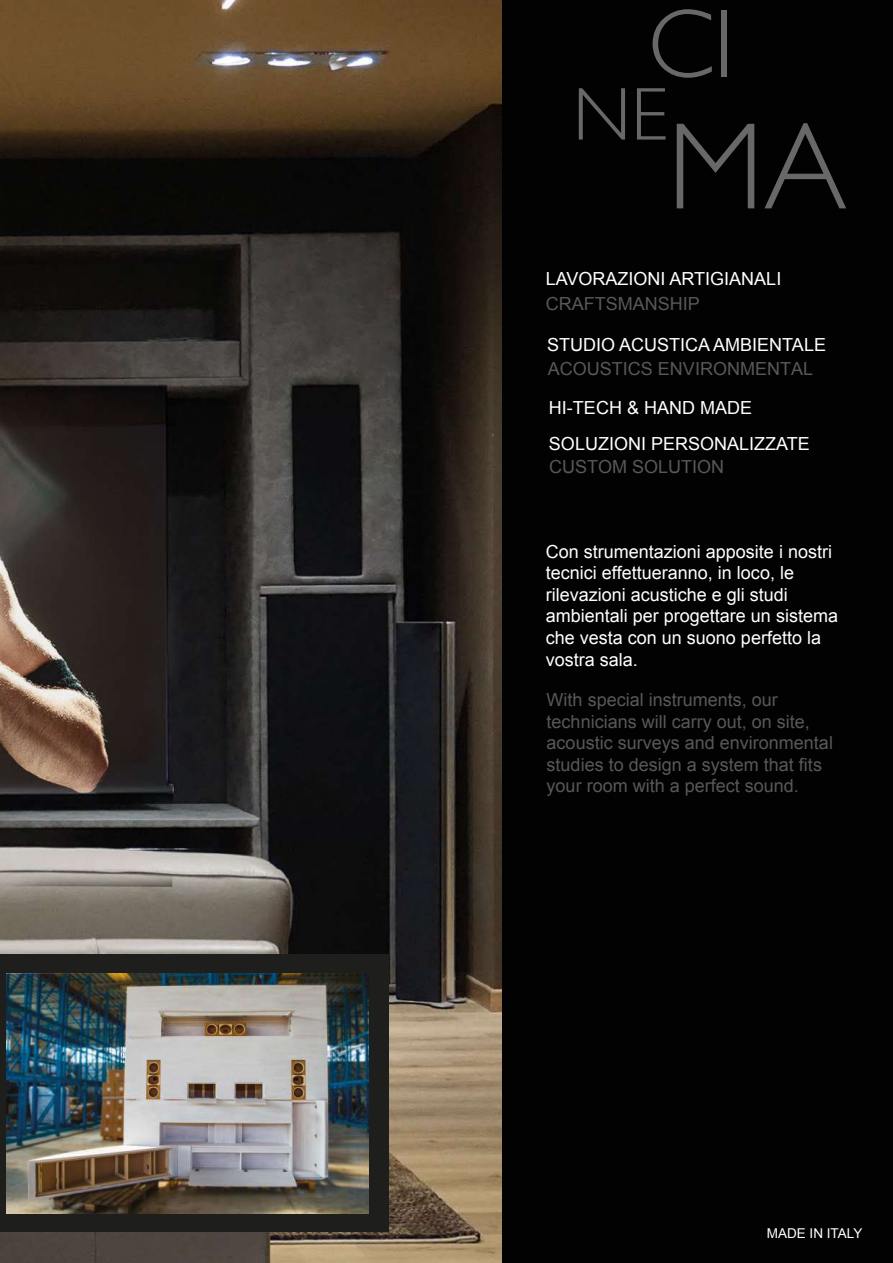
<style>
.page{position:relative;width:893px;height:1263px;background:#fff}
.page>*{position:absolute;margin:0;border:0;box-sizing:border-box;transform-origin:0 0}
.t1{font:300 124.05px "Gill Sans";color:#686868}
.t2{font:300 97.95px "Gill Sans";color:#686868}
.t3{font:300 75.3px "Gill Sans";color:#686868}
.t4{font:18px/21.6px "Arial";color:#fff}
.t5{font:18px/21.6px "Arial";color:#585857}
.t6{font:13.5px "Arial";color:#fff}
</style>
<div class="page">
<img style="left:0;top:0;width:502px;height:1263px">
<div style="left:502px;top:0;width:391px;height:1263px;background:#020203"></div>
<div style="left:0;top:954px;width:389px;height:278px;background:#1e1e1c"></div>
<img style="left:7px;top:974px;width:361px;height:240px">
<h2 class="t2" style="left:648px;top:-32px;width:88px">CI</h2>
<h3 class="t3" style="left:573px;top:56px;width:96px">NE</h3>
<h1 class="t1" style="left:667px;top:70px;width:181px">MA</h1>
<p class="t4" style="left:546px;top:268px;width:237px">LAVORAZIONI ARTIGIANALI</p>
<p class="t5" style="left:546px;top:293px;width:156px">CRAFTSMANSHIP</p>
<p class="t4" style="left:547px;top:334px;width:281px">STUDIO ACUSTICA AMBIENTALE</p>
<p class="t5" style="left:548px;top:358px;width:267px">ACOUSTICS ENVIRONMENTAL</p>
<p class="t4" style="left:549px;top:389px;width:262px;line-height:36.8px">HI-TECH &amp; HAND MADE<br>SOLUZIONI PERSONALIZZATE</p>
<p class="t5" style="left:549px;top:456px;width:177px">CUSTOM SOLUTION</p>
<p class="t4" style="left:546px;top:541px;width:294px">Con strumentazioni apposite i nostri tecnici effettueranno, in loco, le rilevazioni acustiche e gli studi ambientali per progettare un sistema che vesta con un suono perfetto la vostra sala.</p>
<p class="t5" style="left:547px;top:689px;width:288px">With special instruments, our technicians will carry out, on site, acoustic surveys and environmental studies to design a system that fits your room with a perfect sound.</p>
<p class="t6" style="left:767px;top:1224px;width:97px">MADE IN ITALY</p>
</div>
